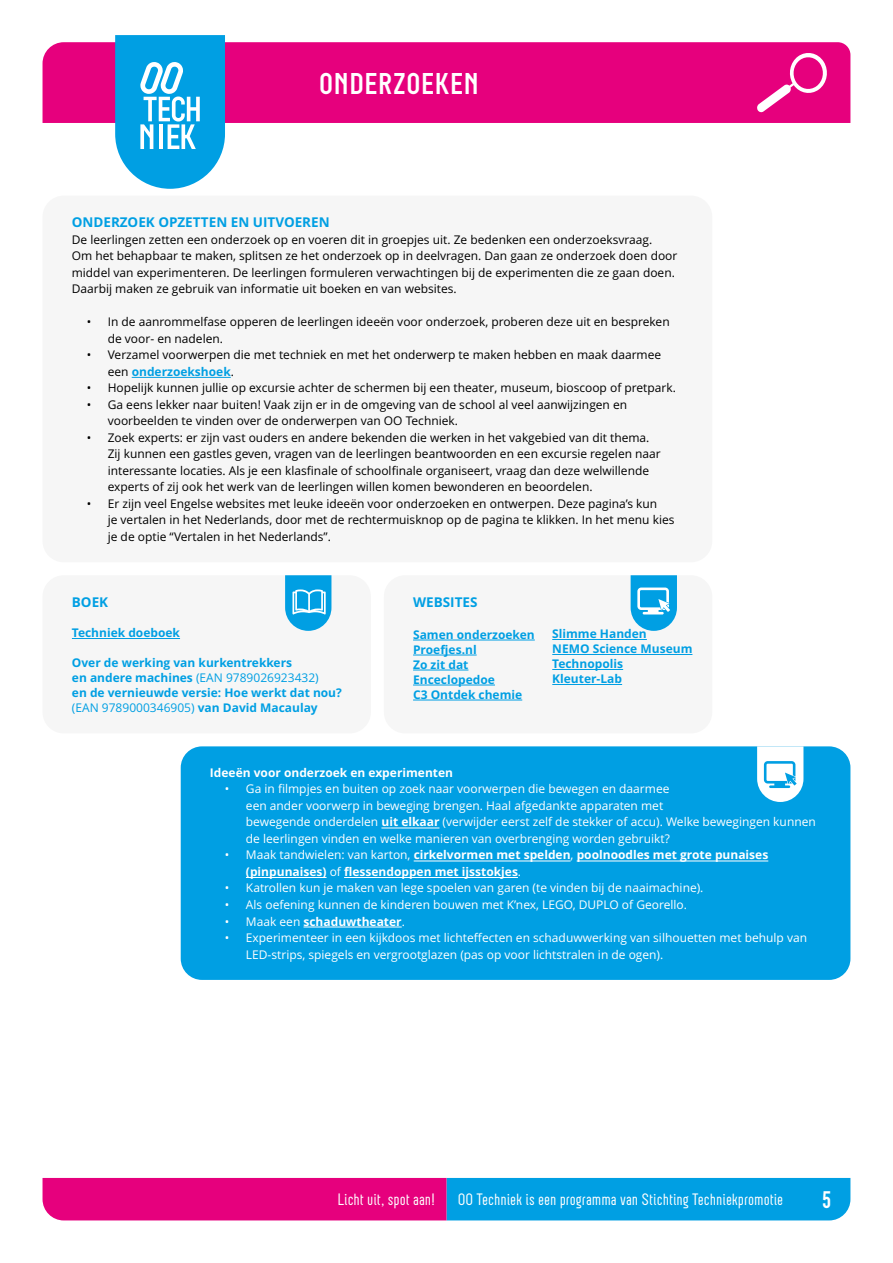
<style>
.page{position:relative;width:893px;height:1263px;background:#fff}
.page>*{position:absolute;margin:0;border:0;box-sizing:border-box;transform-origin:0 0}
.t1{font:700 30px "Neubau";color:#fff}
.t2{font:700 24px "Neubau";color:#fff}
.t3{font:16.5px "Neubau";color:#fff}
.t4{font:700 13.5px "Open Sans";color:#009fe3}
.t5{font:12px/16.5px "Open Sans";color:#000}
.t6{font:12px/16.5px "Open Sans";color:#fff}
.t7{font:700 12px/15px "Open Sans";color:#009fe3}
.t8{font:700 12px/16.5px "Open Sans";color:#fff}
.s1{font-weight:700;color:#009fe3}
.s2{font-weight:400}
.s3{font-weight:700}
</style>
<div class="page">
<div style="left:43px;top:42px;width:807px;height:81px;background:#e6007d"></div>
<svg style="left:115px;top:35px;width:110px;height:154px"></svg>
<svg style="left:43px;top:1178px;width:807px;height:42px;background:#7350b0"></svg>
<svg style="left:756px;top:50px;width:73px;height:63px;background:#ea2a92"></svg>
<div style="left:43px;top:196px;width:669px;height:366px;background:#f6f6f6;border-radius:21px"></div>
<hr style="left:132px;top:377px;width:99px;height:1px;background:#009fe3">
<div style="left:43px;top:575px;width:328px;height:158px;background:#f6f6f6;border-radius:21px"></div>
<div style="left:384px;top:575px;width:328px;height:158px;background:#f6f6f6;border-radius:21px"></div>
<hr style="left:72px;top:638px;width:108px;height:1px;background:#009fe3">
<hr style="left:413px;top:640px;width:122px;height:1px;background:#009fe3">
<hr style="left:413px;top:655px;width:64px;height:1px;background:#009fe3">
<hr style="left:413px;top:670px;width:55px;height:1px;background:#009fe3">
<hr style="left:413px;top:685px;width:82px;height:1px;background:#009fe3">
<hr style="left:413px;top:700px;width:109px;height:1px;background:#009fe3">
<hr style="left:552px;top:639px;width:95px;height:1px;background:#009fe3">
<hr style="left:552px;top:654px;width:140px;height:1px;background:#009fe3">
<hr style="left:552px;top:669px;width:71px;height:1px;background:#009fe3">
<hr style="left:552px;top:684px;width:70px;height:1px;background:#009fe3">
<svg style="left:285px;top:575px;width:46px;height:56px"></svg>
<svg style="left:631px;top:575px;width:46px;height:56px"></svg>
<div style="left:181px;top:746px;width:669px;height:234px;background:#009fe3;border-radius:21px"></div>
<hr style="left:381px;top:828px;width:58px;height:1px;background:#fff">
<hr style="left:414px;top:861px;width:157px;height:1px;background:#fff">
<hr style="left:577px;top:861px;width:191px;height:1px;background:#fff">
<hr style="left:246px;top:877px;width:81px;height:1px;background:#fff">
<hr style="left:344px;top:877px;width:174px;height:1px;background:#fff">
<hr style="left:303px;top:927px;width:99px;height:1px;background:#fff">
<svg style="left:757px;top:746px;width:46px;height:56px"></svg>
<h1 class="t1" style="left:319px;top:66px;width:162px">ONDERZOEKEN</h1>
<p class="t4" style="left:72px;top:213px;width:259px">ONDERZOEK OPZETTEN EN UITVOEREN</p>
<p class="t5" style="left:72px;top:231px;width:607px">De leerlingen zetten een onderzoek op en voeren dit in groepjes uit. Ze bedenken een onderzoeksvraag.<br>Om het behapbaar te maken, splitsen ze het onderzoek op in deelvragen. Dan gaan ze onderzoek doen door middel van experimenteren. De leerlingen formuleren verwachtingen bij de experimenten die ze gaan doen.<br>Daarbij maken ze gebruik van informatie uit boeken en van websites.</p>
<p class="t5" style="left:108px;top:313px;width:563px;text-indent:-21px">• In de aanrommelfase opperen de leerlingen ideeën voor onderzoek, proberen deze uit en bespreken de voor- en nadelen.</p>
<p class="t5" style="left:108px;top:346px;width:555px;text-indent:-21px">• Verzamel voorwerpen die met techniek en met het onderwerp te maken hebben en maak daarmee een <span class="s1">onderzoekshoek</span>.</p>
<p class="t5" style="left:87px;top:379px;width:591px">• Hopelijk kunnen jullie op excursie achter de schermen bij een theater, museum, bioscoop of pretpark.</p>
<p class="t5" style="left:108px;top:396px;width:521px;text-indent:-21px">• Ga eens lekker naar buiten! Vaak zijn er in de omgeving van de school al veel aanwijzingen en voorbeelden te vinden over de onderwerpen van OO Techniek.</p>
<p class="t5" style="left:108px;top:429px;width:555px;text-indent:-21px">• Zoek experts: er zijn vast ouders en andere bekenden die werken in het vakgebied van dit thema.<br>Zij kunnen een gastles geven, vragen van de leerlingen beantwoorden en een excursie regelen naar interessante locaties. Als je een klasfinale of schoolfinale organiseert, vraag dan deze welwillende experts of zij ook het werk van de leerlingen willen komen bewonderen en beoordelen.</p>
<p class="t5" style="left:108px;top:495px;width:568px;text-indent:-21px">• Er zijn veel Engelse websites met leuke ideeën voor onderzoeken en ontwerpen. Deze pagina’s kun<br>je vertalen in het Nederlands, door met de rechtermuisknop op de pagina te klikken. In het menu kies je de optie “Vertalen in het Nederlands”.</p>
<p class="t4" style="left:72px;top:592px;width:38px">BOEK</p>
<p class="t7" style="left:72px;top:625px;width:110px">Techniek doeboek</p>
<p class="t7" style="left:72px;top:655px;width:271px">Over de werking van kurkentrekkers<br>en andere machines <span class="s2">(EAN 9789026923432)<br></span>en de vernieuwde versie: Hoe werkt dat nou? <span class="s2">(EAN 9789000346905)</span> van David Macaulay</p>
<p class="t4" style="left:413px;top:592px;width:66px">WEBSITES</p>
<p class="t7" style="left:413px;top:626px;width:123px">Samen onderzoeken<br>Proefjes.nl<br>Zo zit dat<br>Enceclopedoe<br>C3 Ontdek chemie</p>
<p class="t7" style="left:552px;top:626px;width:142px">Slimme Handen<br>NEMO Science Museum<br>Technopolis<br>Kleuter-Lab</p>
<p class="t8" style="left:210px;top:764px;width:245px">Ideeën voor onderzoek en experimenten</p>
<p class="t6" style="left:246px;top:780px;width:571px;text-indent:-21px">• Ga in filmpjes en buiten op zoek naar voorwerpen die bewegen en daarmee<br>een ander voorwerp in beweging brengen. Haal afgedankte apparaten met<br>bewegende onderdelen <span class="s3">uit elkaar</span> (verwijder eerst zelf de stekker of accu). Welke bewegingen kunnen de leerlingen vinden en welke manieren van overbrenging worden gebruikt?</p>
<p class="t8" style="left:246px;top:846px;width:524px;text-indent:-21px"><span class="s2">• Maak tandwielen: van karton,</span> cirkelvormen met spelden<span class="s2">,</span> poolnoodles met grote punaises (pinpunaises) <span class="s2">of</span> flessendoppen met ijsstokjes<span class="s2">.</span></p>
<p class="t6" style="left:225px;top:879px;width:480px">• Katrollen kun je maken van lege spoelen van garen (te vinden bij de naaimachine).</p>
<p class="t6" style="left:225px;top:896px;width:463px">• Als oefening kunnen de kinderen bouwen met K’nex, LEGO, DUPLO of Georello.</p>
<p class="t8" style="left:225px;top:912px;width:181px"><span class="s2">• Maak een</span> schaduwtheater<span class="s2">.</span></p>
<p class="t6" style="left:246px;top:929px;width:563px;text-indent:-21px">• Experimenteer in een kijkdoos met lichteffecten en schaduwwerking van silhouetten met behulp van<br>LED-strips, spiegels en vergrootglazen (pas op voor lichtstralen in de ogen).</p>
<h3 class="t3" style="left:337px;top:1190px;width:99px">Licht uit, spot aan!</h3>
<h3 class="t3" style="left:458px;top:1190px;width:327px">OO Techniek is een programma van Stichting Techniekpromotie</h3>
<h2 class="t2" style="left:822px;top:1186px;width:11px">5</h2>
</div>
